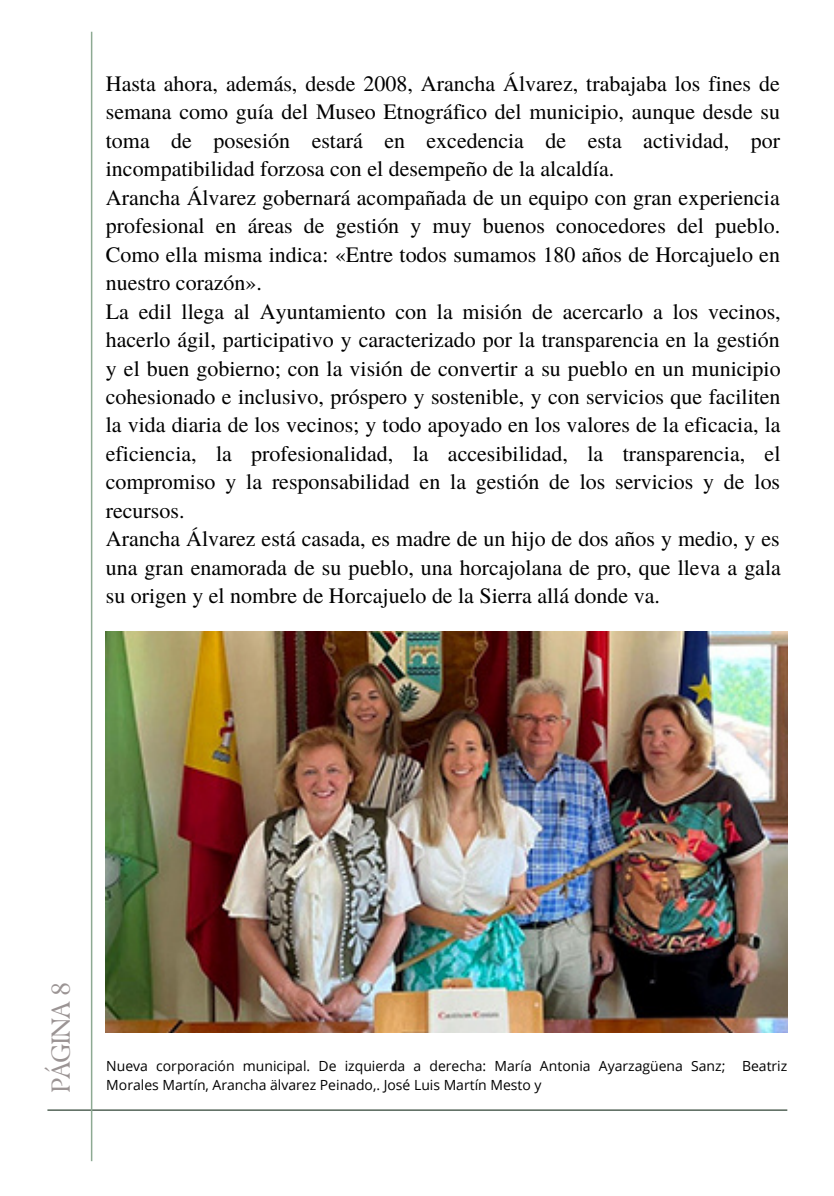
<style>
.page{position:relative;width:834px;height:1196px;background:#fff}
.page>*{position:absolute;margin:0;border:0;box-sizing:border-box;transform-origin:0 0}
.t1{font:26px "TY Serif D";letter-spacing:-.05em;color:#9b9494}
.t2{font:22px/28.4px "Te X Gyre Termes";color:#000;text-align:justify}
.t3{font:14px/18.6px "Open Sans";color:#000}
</style>
<div class="page">
<hr style="left:47px;top:1109px;width:740px;height:1px;background:#536457">
<hr style="left:91px;top:32px;width:1px;height:1129px;background:#8daa93">
<img style="left:106px;top:631px;width:681px;height:401px">
<p class="t2" style="left:106px;top:68px;width:676px">Hasta ahora, además, desde 2008, Arancha Álvarez, trabajaba los fines de semana como guía del Museo Etnográfico del municipio, aunque desde su toma de posesión estará en excedencia de esta actividad, por incompatibilidad forzosa con el desempeño de la alcaldía.</p>
<p class="t2" style="left:106px;top:182px;width:676px">Arancha Álvarez gobernará acompañada de un equipo con gran experiencia profesional en áreas de gestión y muy buenos conocedores del pueblo.<br>Como ella misma indica: «Entre todos sumamos 180 años de Horcajuelo en nuestro corazón».</p>
<p class="t2" style="left:106px;top:296px;width:676px">La edil llega al Ayuntamiento con la misión de acercarlo a los vecinos, hacerlo ágil, participativo y caracterizado por la transparencia en la gestión y el buen gobierno; con la visión de convertir a su pueblo en un municipio cohesionado e inclusivo, próspero y sostenible, y con servicios que faciliten la vida diaria de los vecinos; y todo apoyado en los valores de la eficacia, la eficiencia, la profesionalidad, la accesibilidad, la transparencia, el compromiso y la responsabilidad en la gestión de los servicios y de los recursos.</p>
<p class="t2" style="left:106px;top:523px;width:676px">Arancha Álvarez está casada, es madre de un hijo de dos años y medio, y es una gran enamorada de su pueblo, una horcajolana de pro, que lleva a gala su origen y el nombre de Horcajuelo de la Sierra allá donde va.</p>
<p class="t1" style="left:45px;top:1093px;width:113px;rotate:-90deg">PÁGINA 8</p>
<p class="t3" style="left:106px;top:1056px;width:682px">Nueva corporación municipal. De izquierda a derecha: María Antonia Ayarzagüena Sanz; Beatriz<br>Morales Martín, Arancha älvarez Peinado,. José Luis Martín Mesto y</p>
</div>
